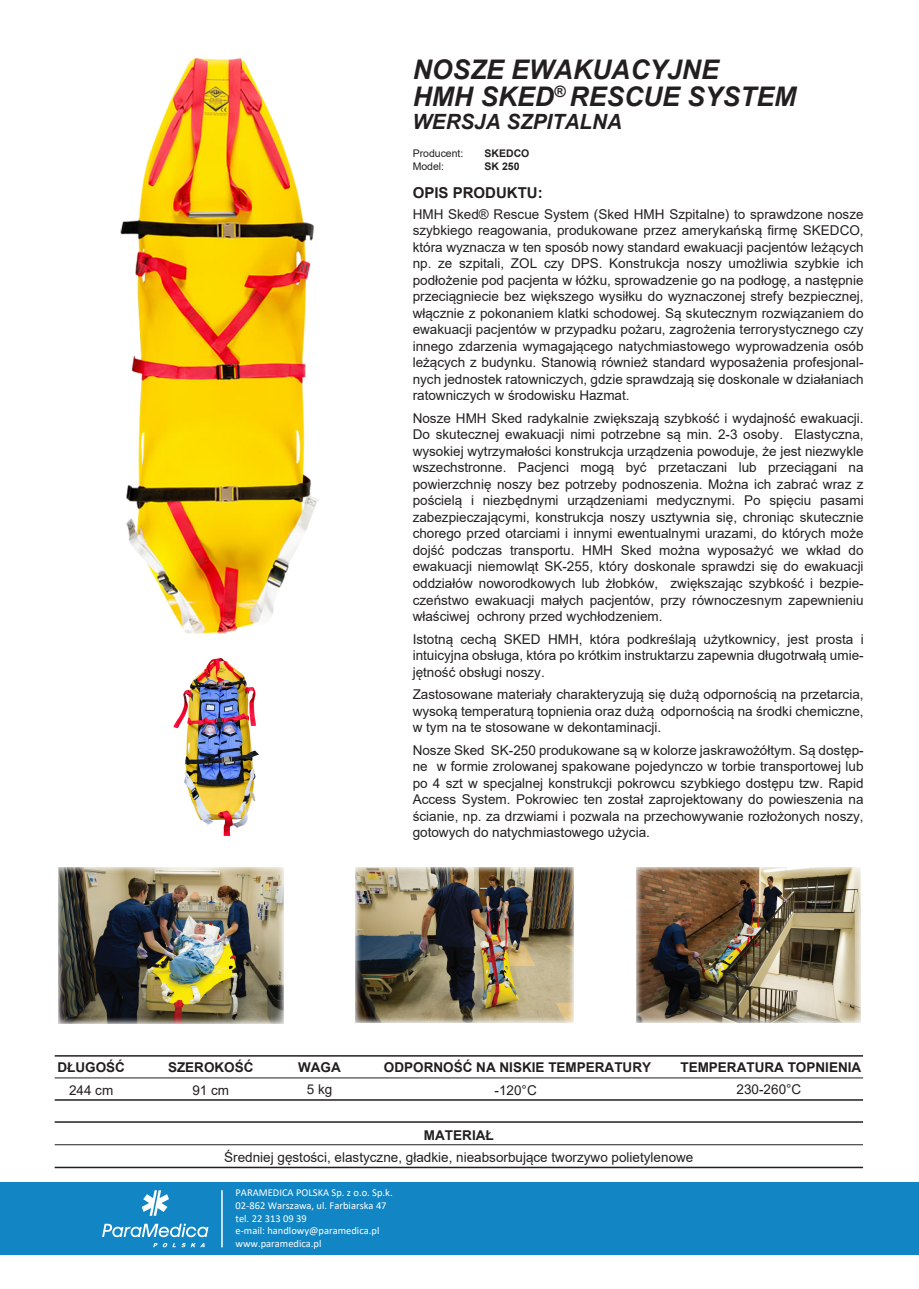
<style>
.page{position:relative;width:919px;height:1289px;background:#fff}
.page>*{position:absolute;margin:0;border:0;box-sizing:border-box;transform-origin:0 0}
.t1{font:italic 700 27px/27px "Arial";color:#231f20}
.t2{font:italic 700 21px "Arial";color:#231f20}
.t3{font:700 15px "Arial";color:#231f20}
.t4{font:13.5px/16.5px "Arial";color:#231f20;text-align:justify}
.t5{font:700 13.5px "Arial";color:#231f20}
.t6{font:10.5px/12.6px "Calibri";color:#fff}
.t7{font:10.5px "Arial";color:#231f20}
.t8{font:700 10.5px "Arial";color:#231f20}
</style>
<div class="page">
<div style="left:0;top:1182px;width:918px;height:72px;background:#1286c4"></div>
<svg style="left:102px;top:1223px;width:106px;height:24px"></svg>
<svg style="left:142px;top:1190px;width:27px;height:25px"></svg>
<hr style="left:221px;top:1190px;width:2px;height:57px;background:#fff">
<img style="left:120px;top:57px;width:198px;height:577px">
<hr style="left:55px;top:1055px;width:808px;height:1px;background:#231f20">
<hr style="left:55px;top:1121px;width:808px;height:1px;background:#231f20">
<hr style="left:55px;top:1099px;width:808px;height:1px;background:#231f20">
<hr style="left:55px;top:1077px;width:808px;height:1px;background:#231f20">
<hr style="left:55px;top:1166px;width:808px;height:2px;background:#231f20">
<hr style="left:55px;top:1144px;width:808px;height:1px;background:#231f20">
<img style="left:58px;top:867px;width:226px;height:156px">
<img style="left:356px;top:867px;width:217px;height:155px">
<img style="left:636px;top:867px;width:224px;height:155px">
<img style="left:173px;top:658px;width:86px;height:177px">
<h1 class="t1" style="left:412px;top:57px;width:385px">NOSZE EWAKUACYJNE<br>HMH SKED<sup>®</sup> RESCUE SYSTEM</h1>
<h2 class="t2" style="left:412px;top:107px;width:211px">WERSJA SZPITALNA</h2>
<p class="t7" style="left:412px;top:146px;width:52px">Producent:</p>
<p class="t8" style="left:484px;top:146px;width:46px">SKEDCO</p>
<p class="t7" style="left:412px;top:159px;width:33px">Model:</p>
<p class="t8" style="left:484px;top:159px;width:37px">SK 250</p>
<p class="t3" style="left:412px;top:182px;width:132px">OPIS PRODUKTU:</p>
<p class="t4" style="left:412px;top:206px;width:452px">HMH Sked® Rescue System (Sked HMH Szpitalne) to sprawdzone nosze szybkiego reagowania, produkowane przez amerykańską firmę SKEDCO, która wyznacza w ten sposób nowy standard ewakuacji pacjentów leżących np. ze szpitali, ZOL czy DPS. Konstrukcja noszy umożliwia szybkie ich podłożenie pod pacjenta w łóżku, sprowadzenie go na podłogę, a następnie przeciągniecie bez większego wysiłku do wyznaczonej strefy bezpiecznej, włącznie z pokonaniem klatki schodowej. Są skutecznym rozwiązaniem do ewakuacji pacjentów w przypadku pożaru, zagrożenia terrorystycznego czy innego zdarzenia wymagającego natychmiastowego wyprowadzenia osób leżących z budynku. Stanowią również standard wyposażenia profesjonal&shy;nych jednostek ratowniczych, gdzie sprawdzają się doskonale w działaniach ratowniczych w środowisku Hazmat.</p>
<p class="t4" style="left:412px;top:410px;width:452px">Nosze HMH Sked radykalnie zwiększają szybkość i wydajność ewakuacji.<br>Do skutecznej ewakuacji nimi potrzebne są min. 2-3 osoby. Elastyczna, wysokiej wytrzymałości konstrukcja urządzenia powoduje, że jest niezwykle wszechstronne. Pacjenci mogą być przetaczani lub przeciągani na powierzchnię noszy bez potrzeby podnoszenia. Można ich zabrać wraz z pościelą i niezbędnymi urządzeniami medycznymi. Po spięciu pasami zabezpieczającymi, konstrukcja noszy usztywnia się, chroniąc skutecznie chorego przed otarciami i innymi ewentualnymi urazami, do których może dojść podczas transportu. HMH Sked można wyposażyć we wkład do ewakuacji niemowląt SK-255, który doskonale sprawdzi się do ewakuacji oddziałów noworodkowych lub żłobków, zwiększając szybkość i bezpie&shy;czeństwo ewakuacji małych pacjentów, przy równoczesnym zapewnieniu właściwej ochrony przed wychłodzeniem.</p>
<p class="t4" style="left:412px;top:630px;width:452px">Istotną cechą SKED HMH, która podkreślają użytkownicy, jest prosta i intuicyjna obsługa, która po krótkim instruktarzu zapewnia długotrwałą umie&shy;jętność obsługi noszy.</p>
<p class="t4" style="left:412px;top:686px;width:452px">Zastosowane materiały charakteryzują się dużą odpornością na przetarcia, wysoką temperaturą topnienia oraz dużą odpornością na środki chemiczne, w tym na te stosowane w dekontaminacji.</p>
<p class="t4" style="left:412px;top:741px;width:452px">Nosze Sked SK-250 produkowane są w kolorze jaskrawożółtym. Są dostęp&shy;ne w formie zrolowanej spakowane pojedynczo w torbie transportowej lub po 4 szt w specjalnej konstrukcji pokrowcu szybkiego dostępu tzw. Rapid Access System. Pokrowiec ten został zaprojektowany do powieszenia na ścianie, np. za drzwiami i pozwala na przechowywanie rozłożonych noszy, gotowych do natychmiastowego użycia.</p>
<p class="t5" style="left:57px;top:1058px;width:69px">DŁUGOŚĆ</p>
<p class="t4" style="left:69px;top:1081px;width:46px">244 cm</p>
<p class="t5" style="left:168px;top:1058px;width:87px">SZEROKOŚĆ</p>
<p class="t4" style="left:192px;top:1081px;width:38px">91 cm</p>
<p class="t5" style="left:298px;top:1057px;width:44px">WAGA</p>
<p class="t4" style="left:307px;top:1081px;width:27px">5 kg</p>
<p class="t5" style="left:384px;top:1058px;width:269px">ODPORNOŚĆ NA NISKIE TEMPERATURY</p>
<p class="t4" style="left:494px;top:1081px;width:44px">-120°C</p>
<p class="t5" style="left:680px;top:1057px;width:182px">TEMPERATURA TOPNIENIA</p>
<p class="t4" style="left:736px;top:1081px;width:66px">230-260°C</p>
<p class="t5" style="left:424px;top:1125px;width:71px">MATERIAŁ</p>
<p class="t4" style="left:224px;top:1148px;width:470px">Średniej gęstości, elastyczne, gładkie, nieabsorbujące tworzywo polietylenowe</p>
<p class="t6" style="left:235px;top:1186px;width:159px">PARAMEDICA POLSKA Sp. z o.o. Sp.k.<br>02-862 Warszawa, ul. Farbiarska 47 tel. 22 313 09 39<br>e-mail: handlowy@paramedica.pl www.paramedica.pl</p>
</div>
